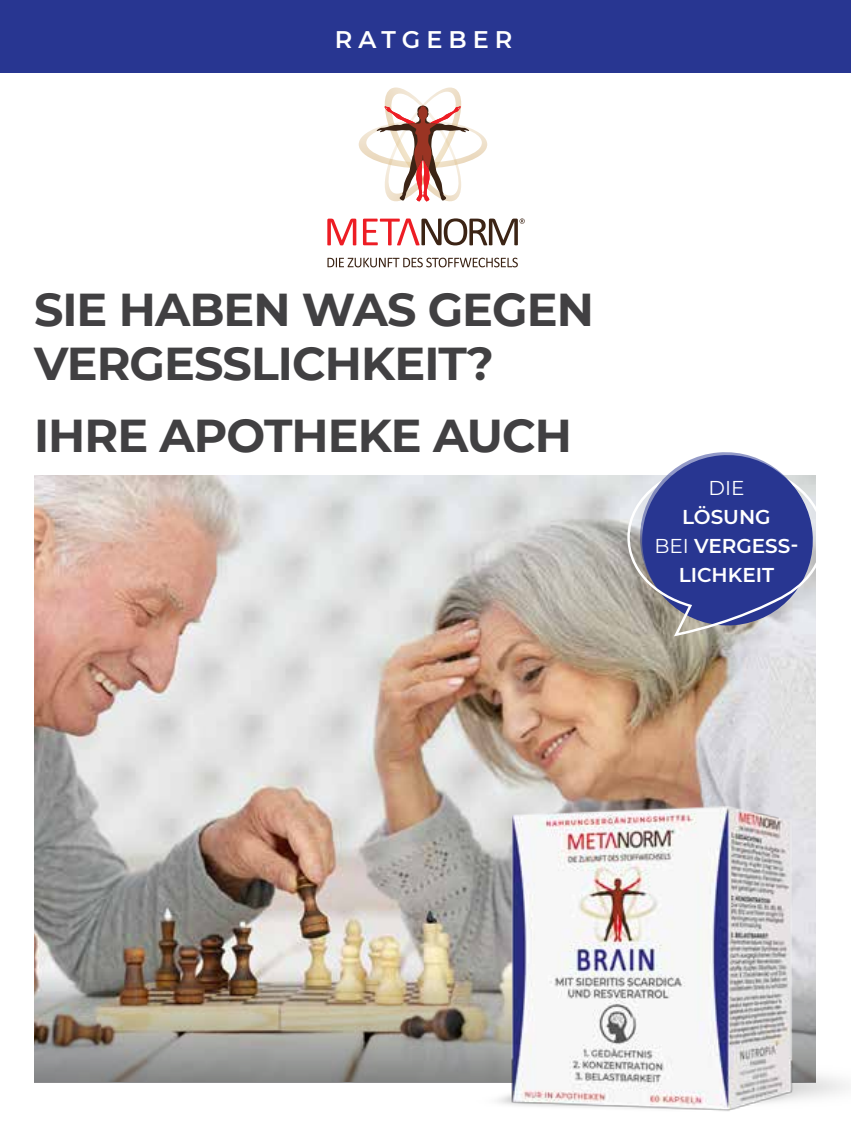
<style>
.page{position:relative;width:851px;height:1134px;background:#fff}
.page>*{position:absolute;margin:0;border:0;box-sizing:border-box;transform-origin:0 0}
.t1{font:700 46px/54px "Montserrat";letter-spacing:-.02em;color:#414042}
.t2{font:600 24px "Montserrat";letter-spacing:.25em;color:#fff}
.t3{font:600 20px/28.8px "Montserrat";color:#fff;text-align:center}
.t4{font:20px "Montserrat";color:#fff}
.s1{font-weight:400}
</style>
<div class="page">
<img style="left:35px;top:475px;width:780px;height:475px">
<svg style="left:327px;top:218px;width:197px;height:27px"></svg>
<svg style="left:358px;top:87px;width:129px;height:114px"></svg>
<svg style="left:327px;top:258px;width:191px;height:9px"></svg>
<div style="left:0;top:0;width:850px;height:72px;background:#283691"></div>
<svg style="left:627px;top:452px;width:189px;height:184px;background:#636ca6"></svg>
<img style="left:35px;top:950px;width:318px;height:132px">
<img style="left:353px;top:769px;width:496px;height:342px">
<p class="t2" style="left:335px;top:23px;width:179px">RATGEBER</p>
<p class="t1" style="left:34px;top:280px;width:561px">SIE HABEN WAS GEGEN<br>VERGESSLICHKEIT?</p>
<p class="t1" style="left:34px;top:406px;width:539px">IHRE APOTHEKE AUCH</p>
<p class="t4" style="left:708px;top:475px;width:37px">DIE</p>
<p class="t3" style="left:654px;top:502px;width:146px">LÖSUNG<br><span class="s1">BEI</span> VERGESS-<br>LICHKEIT</p>
</div>
